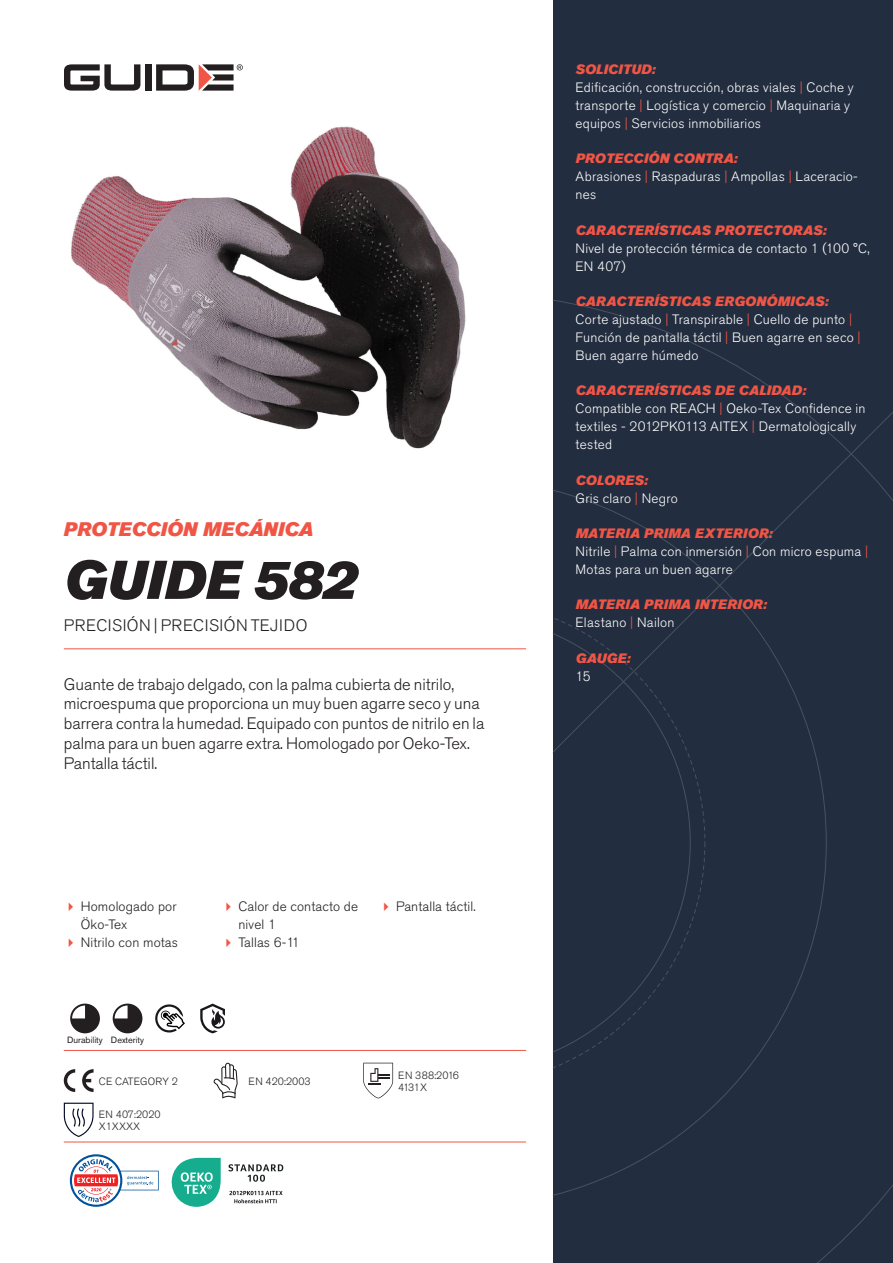
<style>
.page{position:relative;width:893px;height:1263px;background:#fff}
.page>*{position:absolute;margin:0;border:0;box-sizing:border-box;transform-origin:0 0}
.Rubrik{font:italic 54px "Akzidenz Grotesk Pro Super";color:#231f20}
.Överrubrik{font:italic 19.5px "Akzidenz Grotesk Pro Super";letter-spacing:-.005em;color:#f05545}
.Ingress{font:300 16.5px/19.8px "Akzidenz Grotesk Pro";color:#231f20}
.Product_-_AltSegment{font:300 16.5px "Akzidenz Grotesk Pro";letter-spacing:.03em;color:#231f20}
.Produkt_-_Brödtext{font:300 13.5px/18px "Akzidenz Grotesk Pro";letter-spacing:.02em;color:#fff}
.Produkt_-_Namn{font:italic 13.5px "Akzidenz Grotesk Pro Super";letter-spacing:.015em;color:#f05545}
.t1{font:300 13.5px/18px "Akzidenz Grotesk Pro";letter-spacing:.01em;color:#231f20}
.t2{font:300 10.5px "Akzidenz Grotesk Pro";color:#231f20}
.Produkt_-_Egenskaper{font:9px "Akzidenz Grotesk Pro";color:#231f20}
.s1{color:#f05545}
</style>
<div class="page">
<div style="left:145px;top:64px;width:7px;height:27px;background:#231f20"></div>
<svg style="left:156px;top:64px;width:87px;height:27px"></svg>
<svg style="left:64px;top:64px;width:76px;height:27px"></svg>
<div style="left:553px;top:0;width:340px;height:1263px;background:#222d3f"></div>
<svg style="left:553px;top:300px;width:340px;height:963px"></svg>
<hr style="left:64px;top:1050px;width:462px;height:1px;background:#f05545">
<hr style="left:64px;top:1142px;width:462px;height:1px;background:#f05545">
<svg style="left:70px;top:1003px;width:30px;height:30px"></svg>
<svg style="left:113px;top:1003px;width:29px;height:30px"></svg>
<svg style="left:155px;top:1004px;width:30px;height:28px"></svg>
<svg style="left:200px;top:1003px;width:25px;height:30px"></svg>
<svg style="left:64px;top:1069px;width:11px;height:23px"></svg>
<svg style="left:82px;top:1069px;width:12px;height:23px"></svg>
<svg style="left:214px;top:1063px;width:24px;height:35px"></svg>
<svg style="left:363px;top:1063px;width:30px;height:35px"></svg>
<svg style="left:64px;top:1103px;width:30px;height:34px"></svg>
<svg style="left:70px;top:1154px;width:89px;height:53px"></svg>
<svg style="left:172px;top:1158px;width:49px;height:49px"></svg>
<svg style="left:228px;top:1164px;width:55px;height:18px"></svg>
<svg style="left:229px;top:1191px;width:54px;height:12px"></svg>
<img style="left:71px;top:126px;width:395px;height:323px">
<hr style="left:64px;top:648px;width:462px;height:1px;background:#f05545">
<p class="Överrubrik" style="left:64px;top:517px;width:251px">PROTECCIÓN MECÁNICA</p>
<p class="Rubrik" style="left:64px;top:545px;width:295px">GUIDE 582</p>
<p class="Product_-_AltSegment" style="left:64px;top:615px;width:245px">PRECISIÓN | PRECISIÓN TEJIDO</p>
<p class="Ingress" style="left:64px;top:674px;width:422px">Guante de trabajo delgado, con la palma cubierta de nitrilo, microespuma que proporciona un muy buen agarre seco y una barrera contra la humedad. Equipado con puntos de nitrilo en la palma para un buen agarre extra. Homologado por Oeko-Tex.<br>Pantalla táctil.</p>
<p class="t1" style="left:81px;top:897px;width:97px">Homologado por<br>Öko-Tex</p>
<p class="t1" style="left:81px;top:933px;width:99px">Nitrilo con motas</p>
<p class="t1" style="left:238px;top:897px;width:121px">Calor de contacto de nivel 1</p>
<p class="t1" style="left:238px;top:933px;width:63px">Tallas 6-11</p>
<p class="Produkt_-_Egenskaper" style="left:67px;top:1034px;width:37px">Durability</p>
<p class="Produkt_-_Egenskaper" style="left:111px;top:1034px;width:35px">Dexterity</p>
<p class="t2" style="left:99px;top:1074px;width:81px">CE CATEGORY 2</p>
<p class="t2" style="left:248px;top:1074px;width:64px">EN 420:2003</p>
<p class="t2" style="left:99px;top:1107px;width:63px">EN 407:2020</p>
<p class="t2" style="left:99px;top:1119px;width:43px">X1XXXX</p>
<p class="t1" style="left:396px;top:897px;width:81px">Pantalla táctil.</p>
<p class="t2" style="left:398px;top:1068px;width:62px">EN 388:2016</p>
<p class="t2" style="left:398px;top:1080px;width:30px">4131X</p>
<p class="Produkt_-_Namn" style="left:576px;top:60px;width:81px">SOLICITUD:</p>
<p class="Produkt_-_Brödtext" style="left:576px;top:78px;width:280px">Edificación, construcción, obras viales <span class="s1">|</span> Coche y transporte <span class="s1">|</span> Logística y comercio <span class="s1">|</span> Maquinaria y equipos <span class="s1">|</span> Servicios inmobiliarios</p>
<p class="Produkt_-_Namn" style="left:576px;top:150px;width:163px">PROTECCIÓN CONTRA:</p>
<p class="Produkt_-_Brödtext" style="left:576px;top:168px;width:284px">Abrasiones <span class="s1">|</span> Raspaduras <span class="s1">|</span> Ampollas <span class="s1">|</span> Laceracio&shy;nes</p>
<p class="Produkt_-_Namn" style="left:576px;top:221px;width:252px">CARACTERÍSTICAS PROTECTORAS:</p>
<p class="Produkt_-_Brödtext" style="left:576px;top:239px;width:296px">Nivel de protección térmica de contacto 1 (100 °C,<br>EN 407)</p>
<p class="Produkt_-_Namn" style="left:576px;top:292px;width:254px">CARACTERÍSTICAS ERGONÓMICAS:</p>
<p class="Produkt_-_Brödtext" style="left:576px;top:310px;width:287px">Corte ajustado <span class="s1">|</span> Transpirable <span class="s1">|</span> Cuello de punto <span class="s1">|<br></span>Función de pantalla táctil <span class="s1">|</span> Buen agarre en seco <span class="s1">|<br></span>Buen agarre húmedo</p>
<p class="Produkt_-_Namn" style="left:576px;top:382px;width:232px">CARACTERÍSTICAS DE CALIDAD:</p>
<p class="Produkt_-_Brödtext" style="left:576px;top:400px;width:291px">Compatible con REACH <span class="s1">|</span> Oeko-Tex Confidence in textiles - 2012PK0113 AITEX <span class="s1">|</span> Dermatologically tested</p>
<p class="Produkt_-_Namn" style="left:576px;top:471px;width:74px">COLORES:</p>
<p class="Produkt_-_Brödtext" style="left:576px;top:489px;width:104px">Gris claro <span class="s1">|</span> Negro</p>
<p class="Produkt_-_Namn" style="left:576px;top:524px;width:198px">MATERIA PRIMA EXTERIOR:</p>
<p class="Produkt_-_Brödtext" style="left:576px;top:542px;width:294px">Nitrile <span class="s1">|</span> Palma con inmersión <span class="s1">|</span> Con micro espuma <span class="s1">|<br></span>Motas para un buen agarre</p>
<p class="Produkt_-_Namn" style="left:576px;top:596px;width:193px">MATERIA PRIMA INTERIOR:</p>
<p class="Produkt_-_Brödtext" style="left:576px;top:614px;width:100px">Elastano <span class="s1">|</span> Nailon</p>
<p class="Produkt_-_Namn" style="left:576px;top:649px;width:56px">GAUGE:</p>
<p class="Produkt_-_Brödtext" style="left:576px;top:667px;width:17px">15</p>
</div>
